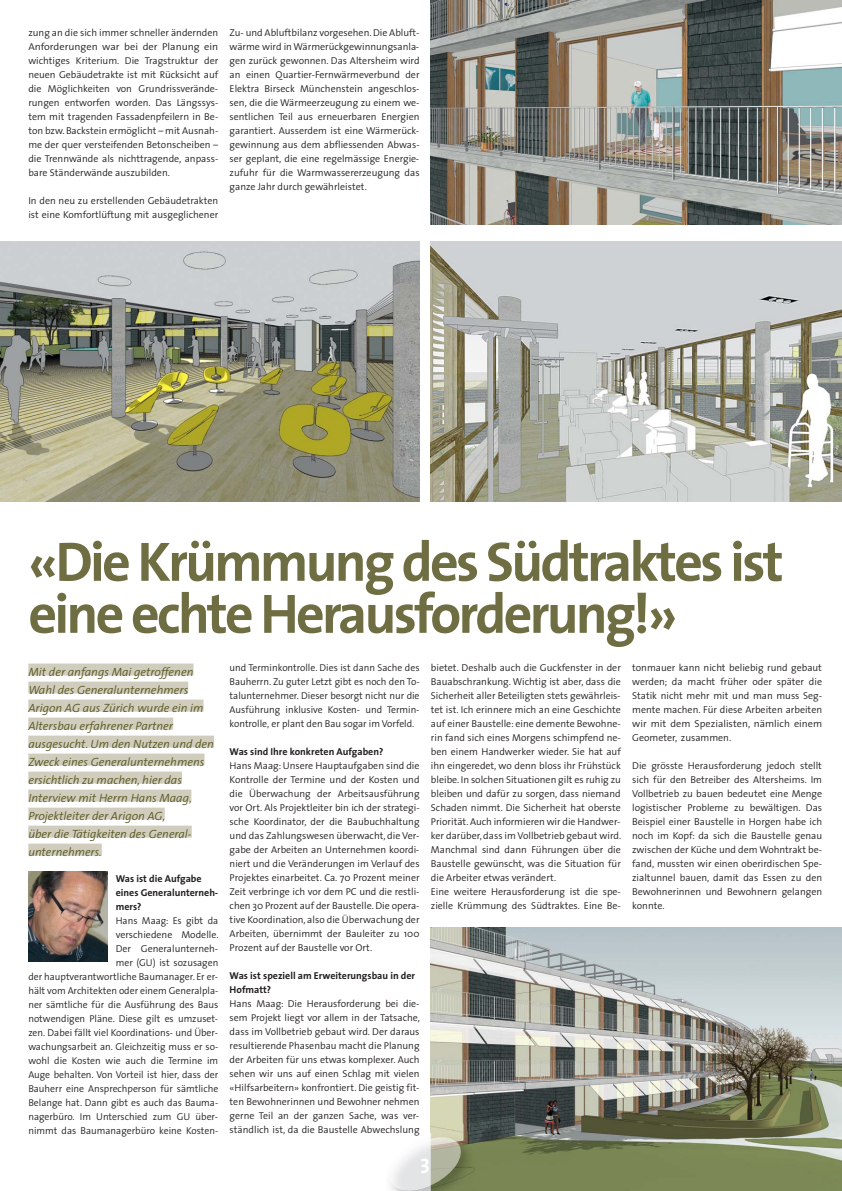
<style>
.page{position:relative;width:842px;height:1191px;background:#fff}
.page>*{position:absolute;margin:0;border:0;box-sizing:border-box;transform-origin:0 0}
.t1{font:700 56px/52px "The Sans";letter-spacing:-.05em;color:#6f6e43}
.t2{font:21px "The Sans Bold Caps";color:#fff}
.t3{font:italic 300 12px/18px "The Sans";color:#59581f}
.t4{font:300 10px/14px "The Sans";color:#231f20;text-align:justify}
.t5{font:700 10px/14px "The Sans";color:#231f20}
</style>
<div class="page">
<div style="left:28px;top:663px;width:165px;height:12px;background:#d0cdbe"></div>
<div style="left:28px;top:681px;width:160px;height:12px;background:#d0cdbe"></div>
<div style="left:28px;top:699px;width:176px;height:12px;background:#d0cdbe"></div>
<div style="left:28px;top:717px;width:145px;height:12px;background:#d0cdbe"></div>
<div style="left:28px;top:735px;width:186px;height:12px;background:#d0cdbe"></div>
<div style="left:28px;top:753px;width:176px;height:12px;background:#d0cdbe"></div>
<div style="left:28px;top:771px;width:154px;height:12px;background:#d0cdbe"></div>
<div style="left:28px;top:789px;width:163px;height:12px;background:#d0cdbe"></div>
<div style="left:28px;top:807px;width:137px;height:12px;background:#d0cdbe"></div>
<div style="left:28px;top:825px;width:164px;height:12px;background:#d0cdbe"></div>
<div style="left:28px;top:843px;width:74px;height:12px;background:#d0cdbe"></div>
<img style="left:431px;top:0;width:411px;height:224px">
<img style="left:0;top:241px;width:420px;height:261px">
<img style="left:431px;top:241px;width:411px;height:261px">
<img style="left:431px;top:927px;width:411px;height:264px">
<img style="left:28px;top:872px;width:80px;height:89px">
<img style="left:392px;top:1132px;width:39px;height:59px">
<img style="left:431px;top:1117px;width:60px;height:74px">
<img style="left:390px;top:1138px;width:41px;height:52px">
<img style="left:431px;top:1137px;width:30px;height:48px">
<p class="t4" style="left:28px;top:27px;width:192px">zung an die sich immer schneller ändernden Anforderungen war bei der Planung ein wichtiges Kriterium. Die Tragstruktur der neuen Gebäudetrakte ist mit Rücksicht auf die Möglichkeiten von Grundrissverände&shy;rungen entworfen worden. Das Längssys&shy;tem mit tragenden Fassadenpfeilern in Be&shy;ton bzw. Backstein ermöglicht – mit Ausnah&shy;me der quer versteifenden Betonscheiben – die Trennwände als nichttragende, anpass&shy;bare Ständerwände auszubilden.</p>
<p class="t4" style="left:28px;top:195px;width:191px">In den neu zu erstellenden Gebäudetrakten ist eine Komfortlüftung mit ausgeglichener</p>
<p class="t4" style="left:230px;top:26px;width:192px">Zu- und Abluftbilanz vorgesehen. Die Abluft&shy;wärme wird in Wärmerückgewinnungsanla&shy;gen zurück gewonnen. Das Altersheim wird an einen Quartier-Fernwärmeverbund der Elektra Birseck Münchenstein angeschlos&shy;sen, die die Wärmeerzeugung zu einem we&shy;sentlichen Teil aus erneuerbaren Energien garantiert. Ausserdem ist eine Wärmerück&shy;gewinnung aus dem abfliessenden Abwas&shy;ser geplant, die eine regelmässige Energie&shy;zufuhr für die Warmwassererzeugung das ganze Jahr durch gewährleistet.</p>
<h1 class="t1" style="left:28px;top:541px;width:757px">«Die Krümmung des Südtraktes ist eine echte Herausforderung!»</h1>
<p class="t3" style="left:28px;top:663px;width:187px">Mit der anfangs Mai getroffenen<br>Wahl des Generalunternehmers<br>Arigon AG aus Zürich wurde ein im<br>Altersbau erfahrener Partner ausgesucht. Um den Nutzen und den<br>Zweck eines Generalunternehmens ersichtlich zu machen, hier das<br>Interview mit Herrn Hans Maag,<br>Projektleiter der Arigon AG,<br>über die Tätigkeiten des General&shy;unternehmers.</p>
<p class="t5" style="left:116px;top:872px;width:104px">Was ist die Aufgabe eines Generalunterneh&shy;mers?</p>
<p class="t4" style="left:28px;top:914px;width:192px;text-align:right">Hans Maag: Es gibt da<br>verschiedene Modelle.<br>Der Generalunterneh-<br>mer (GU) ist sozusagen<br>der hauptverantwortliche Baumanager. Er er&shy;hält vom Architekten oder einem Generalpla&shy;ner sämtliche für die Ausführung des Baus notwendigen Pläne. Diese gilt es umzuset&shy;zen. Dabei fällt viel Koordinations- und Über&shy;wachungsarbeit an. Gleichzeitig muss er so&shy;wohl die Kosten wie auch die Termine im Auge behalten. Von Vorteil ist hier, dass der Bauherr eine Ansprechperson für sämtliche Belange hat. Dann gibt es auch das Bauma&shy;nagerbüro. Im Unterschied zum GU über&shy;nimmt das Baumanagerbüro keine Kosten-</p>
<p class="t4" style="left:230px;top:661px;width:191px">und Terminkontrolle. Dies ist dann Sache des Bauherrn. Zu guter Letzt gibt es noch den To&shy;talunternehmer. Dieser besorgt nicht nur die Ausführung inklusive Kosten- und Termin&shy;kontrolle, er plant den Bau sogar im Vorfeld.</p>
<p class="t5" style="left:230px;top:745px;width:155px">Was sind Ihre konkreten Aufgaben?</p>
<p class="t4" style="left:230px;top:759px;width:191px">Hans Maag: Unsere Hauptaufgaben sind die Kontrolle der Termine und der Kosten und die Überwachung der Arbeitsausführung vor Ort. Als Projektleiter bin ich der strategi&shy;sche Koordinator, der die Baubuchhaltung und das Zahlungswesen überwacht, die Ver&shy;gabe der Arbeiten an Unternehmen koordi&shy;niert und die Veränderungen im Verlauf des Projektes einarbeitet. Ca. 70 Prozent meiner Zeit verbringe ich vor dem PC und die restli&shy;chen 30 Prozent auf der Baustelle. Die opera&shy;tive Koordination, also die Überwachung der Arbeiten, übernimmt der Bauleiter zu 100<br>Prozent auf der Baustelle vor Ort.</p>
<p class="t5" style="left:230px;top:969px;width:187px">Was ist speziell am Erweiterungsbau in der<br>Hofmatt?</p>
<p class="t4" style="left:230px;top:997px;width:192px">Hans Maag: Die Herausforderung bei die&shy;sem Projekt liegt vor allem in der Tatsache, dass im Vollbetrieb gebaut wird. Der daraus resultierende Phasenbau macht die Planung der Arbeiten für uns etwas komplexer. Auch sehen wir uns auf einen Schlag mit vielen «Hilfsarbeitern» konfrontiert. Die geistig fit&shy;ten Bewohnerinnen und Bewohner nehmen gerne Teil an der ganzen Sache, was ver&shy;ständlich ist, da die Baustelle Abwechslung</p>
<p class="t4" style="left:431px;top:661px;width:192px;text-align:left">bietet. Deshalb auch die Guckfenster in der Bauabschrankung. Wichtig ist aber, dass die Sicherheit aller Beteiligten stets gewährleis&shy;tet ist. Ich erinnere mich an eine Geschichte auf einer Baustelle: eine demente Bewohne&shy;rin fand sich eines Morgens schimpfend ne&shy;ben einem Handwerker wieder. Sie hat auf ihn eingeredet, wo denn bloss ihr Frühstück bleibe. In solchen Situationen gilt es ruhig zu bleiben und dafür zu sorgen, dass niemand Schaden nimmt. Die Sicherheit hat oberste Priorität. Auch informieren wir die Handwer&shy;ker darüber, dass im Vollbetrieb gebaut wird.<br>Manchmal sind dann Führungen über die Baustelle gewünscht, was die Situation für die Arbeiter etwas verändert.<br>Eine weitere Herausforderung ist die spe&shy;zielle Krümmung des Südtraktes. Eine Be-</p>
<p class="t4" style="left:632px;top:661px;width:191px">tonmauer kann nicht beliebig rund gebaut werden; da macht früher oder später die Statik nicht mehr mit und man muss Seg&shy;mente machen. Für diese Arbeiten arbeiten wir mit dem Spezialisten, nämlich einem Geometer, zusammen.</p>
<p class="t4" style="left:632px;top:759px;width:191px">Die grösste Herausforderung jedoch stellt sich für den Betreiber des Altersheims. Im Vollbetrieb zu bauen bedeutet eine Menge logistischer Probleme zu bewältigen. Das Beispiel einer Baustelle in Horgen habe ich noch im Kopf: da sich die Baustelle genau zwischen der Küche und dem Wohntrakt be&shy;fand, mussten wir einen oberirdischen Spe&shy;zialtunnel bauen, damit das Essen zu den Bewohnerinnen und Bewohnern gelangen konnte.</p>
<h2 class="t2" style="left:420px;top:1153px;width:11px">3</h2>
</div>
